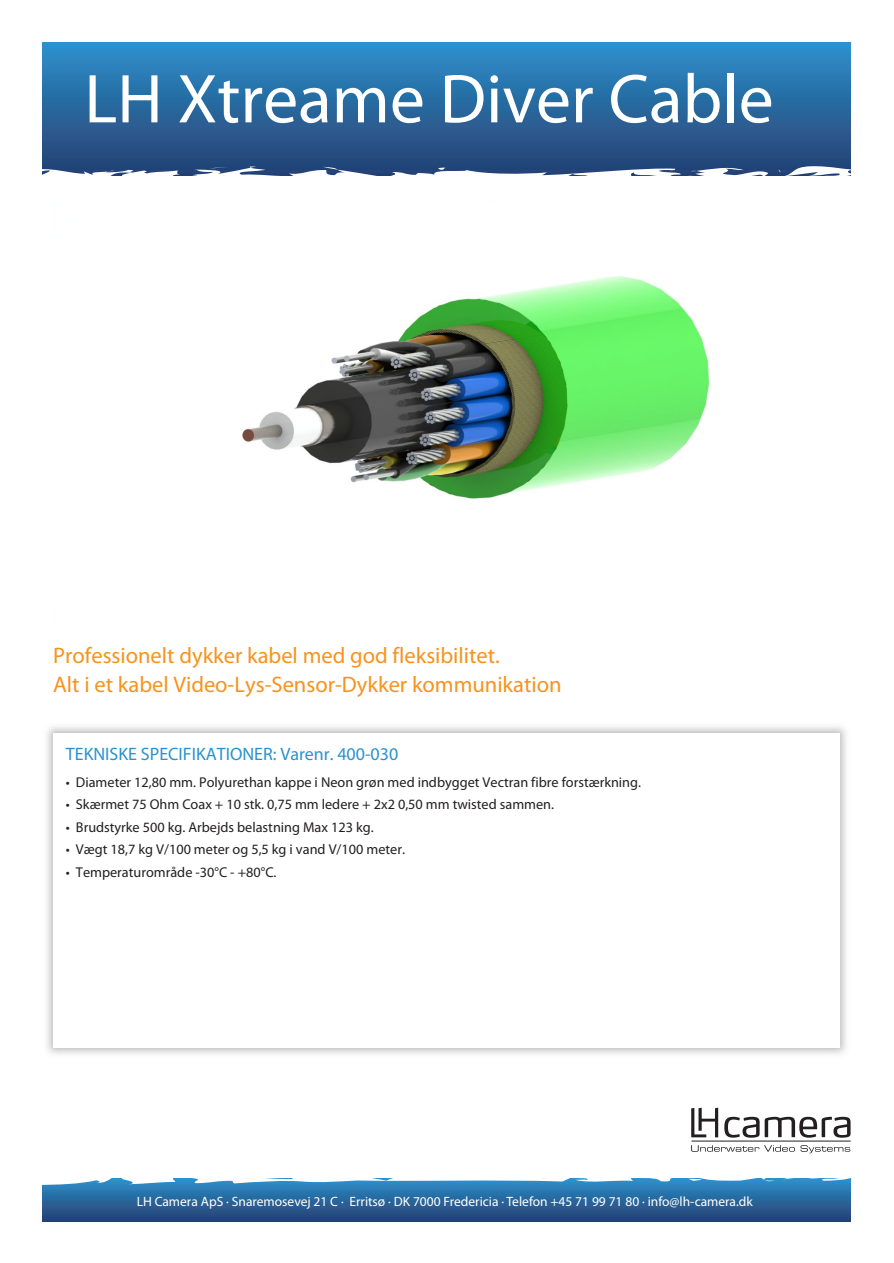
<style>
.page{position:relative;width:894px;height:1263px;background:#fff}
.page>*{position:absolute;margin:0;border:0;box-sizing:border-box;transform-origin:0 0}
.t1{font:69.75px "Myriad Pro";color:#fff}
.t2{font:22.5px/28.5px "Myriad Pro";color:#f7931d}
.t3{font:18px "Myriad Pro";color:#2a92d0}
.t4{font:14.25px "Myriad Pro";color:#231f20}
.t5{font:13.5px "Myriad Pro";color:#fff}
</style>
<div class="page">
<div style="left:43px;top:43px;width:807px;height:133px;background:linear-gradient(to bottom,#2d90cb,#243e71)"></div>
<svg style="left:688px;top:165px;width:162px;height:11px"></svg>
<svg style="left:192px;top:166px;width:490px;height:10px"></svg>
<svg style="left:43px;top:167px;width:138px;height:9px"></svg>
<div style="left:42px;top:1179px;width:808px;height:42px;background:linear-gradient(to bottom,#2d8fca,#244275)"></div>
<svg style="left:688px;top:1178px;width:162px;height:4px"></svg>
<svg style="left:192px;top:1178px;width:490px;height:6px"></svg>
<svg style="left:43px;top:1178px;width:138px;height:7px"></svg>
<img style="left:242px;top:276px;width:468px;height:223px">
<svg style="left:691px;top:1108px;width:27px;height:29px"></svg>
<svg style="left:724px;top:1117px;width:127px;height:21px"></svg>
<hr style="left:692px;top:1141px;width:159px;height:1px;background:#231f20">
<svg style="left:691px;top:1145px;width:104px;height:7px"></svg>
<svg style="left:801px;top:1145px;width:49px;height:8px"></svg>
<img style="left:47px;top:726px;width:799px;height:328px">
<div style="left:53px;top:734px;width:787px;height:314px;background:#fff"></div>
<h1 class="t1" style="left:84px;top:72px;width:691px">LH Xtreame Diver Cable</h1>
<h2 class="t2" style="left:53px;top:643px;width:510px">Professionelt dykker kabel med god fleksibilitet.<br>Alt i et kabel Video-Lys-Sensor-Dykker kommunikation</h2>
<p class="t3" style="left:66px;top:747px;width:334px">TEKNISKE SPECIFIKATIONER: Varenr. 400-030</p>
<p class="t4" style="left:66px;top:777px;width:577px">• Diameter 12,80 mm. Polyurethan kappe i Neon grøn med indbygget Vectran fibre forstærkning.</p>
<p class="t4" style="left:66px;top:799px;width:490px">• Skærmet 75 Ohm Coax + 10 stk. 0,75 mm ledere + 2x2 0,50 mm twisted sammen.</p>
<p class="t4" style="left:66px;top:822px;width:309px">• Brudstyrke 500 kg. Arbejds belastning Max 123 kg.</p>
<p class="t4" style="left:66px;top:844px;width:341px">• Vægt 18,7 kg V/100 meter og 5,5 kg i vand V/100 meter.</p>
<p class="t4" style="left:66px;top:867px;width:212px">• Temperaturområde -30°C - +80°C.</p>
<p class="t5" style="left:137px;top:1196px;width:618px">LH Camera ApS · Snaremosevej 21 C · Erritsø · DK 7000 Fredericia · Telefon +45 71 99 71 80 · info@lh-camera.dk</p>
</div>
